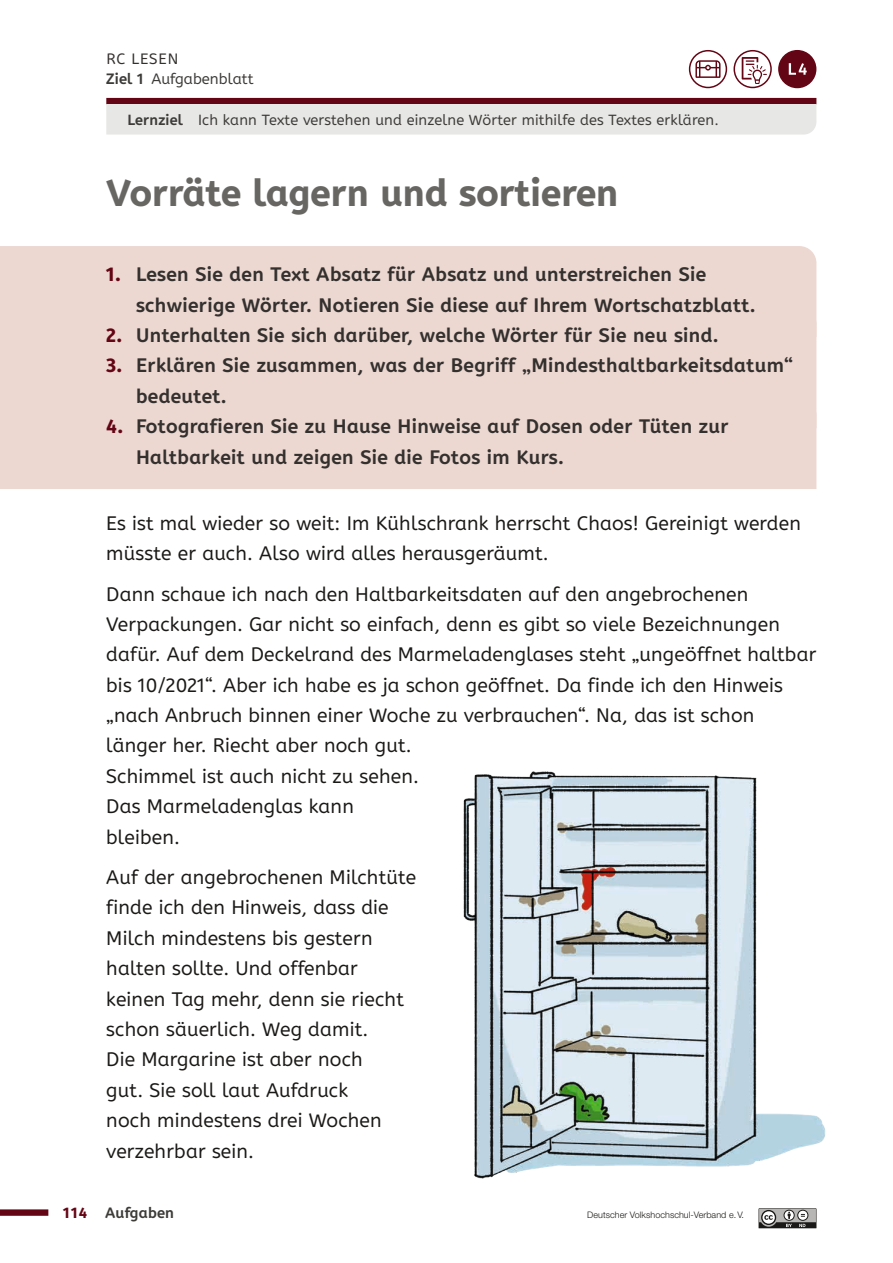
<style>
.page{position:relative;width:893px;height:1263px;background:#fff}
.page>*{position:absolute;margin:0;border:0;box-sizing:border-box;transform-origin:0 0}
.t1{font:800 37.5px "A Be Zeh EDU";letter-spacing:.005em;color:#686663}
.t2{font:19.5px/30.5px "A Be Zeh EDU";letter-spacing:.01em;color:#1b1917}
.t3{font:700 19.5px/30.5px "A Be Zeh EDU";letter-spacing:.02em;color:#33302e}
.t4{font:15px/20.2px "A Be Zeh EDU";color:#3d3b38}
.t5{font:700 15px "A Be Zeh EDU";letter-spacing:.01em;color:#3d3b38}
.t6{font:14.7px "A Be Zeh EDU";letter-spacing:.01em;color:#3d3b38}
.t7{font:300 9px "Helvetica Neue LT Pro";letter-spacing:.005em;color:#1b1917}
.s1{color:#33302e}
.s2{font-weight:700}
.s3{font-weight:800;color:#630514}
</style>
<div class="page">
<div style="left:0;top:1209px;width:48px;height:7px;background:#630514"></div>
<div style="left:106px;top:98px;width:710px;height:6px;background:#630514"></div>
<svg style="left:759px;top:1208px;width:57px;height:20px"></svg>
<div style="left:106px;top:104px;width:710px;height:31px;background:#e7e7e6"></div>
<div style="left:0;top:246px;width:816px;height:61px;background:#ecd7d1"></div>
<div style="left:0;top:307px;width:816px;height:91px;background:#ecd7d1"></div>
<div style="left:0;top:398px;width:816px;height:91px;background:#ecd7d1"></div>
<img style="left:463px;top:771px;width:363px;height:408px">
<div style="left:689px;top:50px;width:38px;height:38px;border:2px solid #630514;border-radius:50%"></div>
<svg style="left:695px;top:60px;width:25px;height:18px"></svg>
<div style="left:733px;top:50px;width:39px;height:38px;border:2px solid #630514;border-radius:50%"></div>
<svg style="left:742px;top:57px;width:25px;height:27px"></svg>
<div style="left:779px;top:51px;width:37px;height:36px;background:#630514;border-radius:50%"></div>
<div style="left:778px;top:50px;width:38px;height:38px;border:2px solid #630514;border-radius:50%"></div>
<svg style="left:789px;top:63px;width:18px;height:12px"></svg>
<p class="t4" style="left:106px;top:49px;width:149px"><span class="s1">RC LESEN<br></span><span class="s2">Ziel 1</span> Aufgabenblatt</p>
<p class="t6" style="left:128px;top:110px;width:593px"><span class="s2">Lernziel</span> Ich kann Texte verstehen und einzelne Wörter mithilfe des Textes erklären.</p>
<h1 class="t1" style="left:106px;top:167px;width:514px">Vorräte lagern und sortieren</h1>
<p class="t3" style="left:136px;top:259px;width:621px;text-indent:-30px"><span class="s3">1.</span> Lesen Sie den Text Absatz für Absatz und unterstreichen Sie schwierige Wörter. Notieren Sie diese auf Ihrem Wortschatzblatt.</p>
<p class="t3" style="left:106px;top:320px;width:614px"><span class="s3">2.</span> Unterhalten Sie sich darüber, welche Wörter für Sie neu sind.</p>
<p class="t3" style="left:136px;top:351px;width:658px;text-indent:-30px"><span class="s3">3.</span> Erklären Sie zusammen, was der Begriff „Mindesthaltbarkeitsdatum“ bedeutet.</p>
<p class="t3" style="left:136px;top:411px;width:594px;text-indent:-30px"><span class="s3">4.</span> Fotografieren Sie zu Hause Hinweise auf Dosen oder Tüten zur<br>Haltbarkeit und zeigen Sie die Fotos im Kurs.</p>
<p class="t2" style="left:106px;top:508px;width:696px">Es ist mal wieder so weit: Im Kühlschrank herrscht Chaos! Gereinigt werden müsste er auch. Also wird alles herausgeräumt.</p>
<p class="t2" style="left:106px;top:579px;width:712px">Dann schaue ich nach den Haltbarkeitsdaten auf den angebrochenen Verpackungen. Gar nicht so einfach, denn es gibt so viele Bezeichnungen dafür. Auf dem Deckelrand des Marmeladenglases steht „ungeöffnet haltbar bis 10/2021“. Aber ich habe es ja schon geöffnet. Da finde ich den Hinweis „nach Anbruch binnen einer Woche zu verbrauchen“. Na, das ist schon länger her. Riecht aber noch gut.<br>Schimmel ist auch nicht zu sehen.<br>Das Marmeladenglas kann<br>bleiben.</p>
<p class="t2" style="left:106px;top:862px;width:311px">Auf der angebrochenen Milchtüte finde ich den Hinweis, dass die<br>Milch mindestens bis gestern halten sollte. Und offenbar keinen Tag mehr, denn sie riecht schon säuerlich. Weg damit.<br>Die Margarine ist aber noch<br>gut. Sie soll laut Aufdruck<br>noch mindestens drei Wochen verzehrbar sein.</p>
<p class="t5" style="left:63px;top:1203px;width:112px"><span class="s3">114</span> Aufgaben</p>
<p class="t7" style="left:587px;top:1209px;width:158px">Deutscher Volkshochschul-Verband e.V.</p>
</div>
